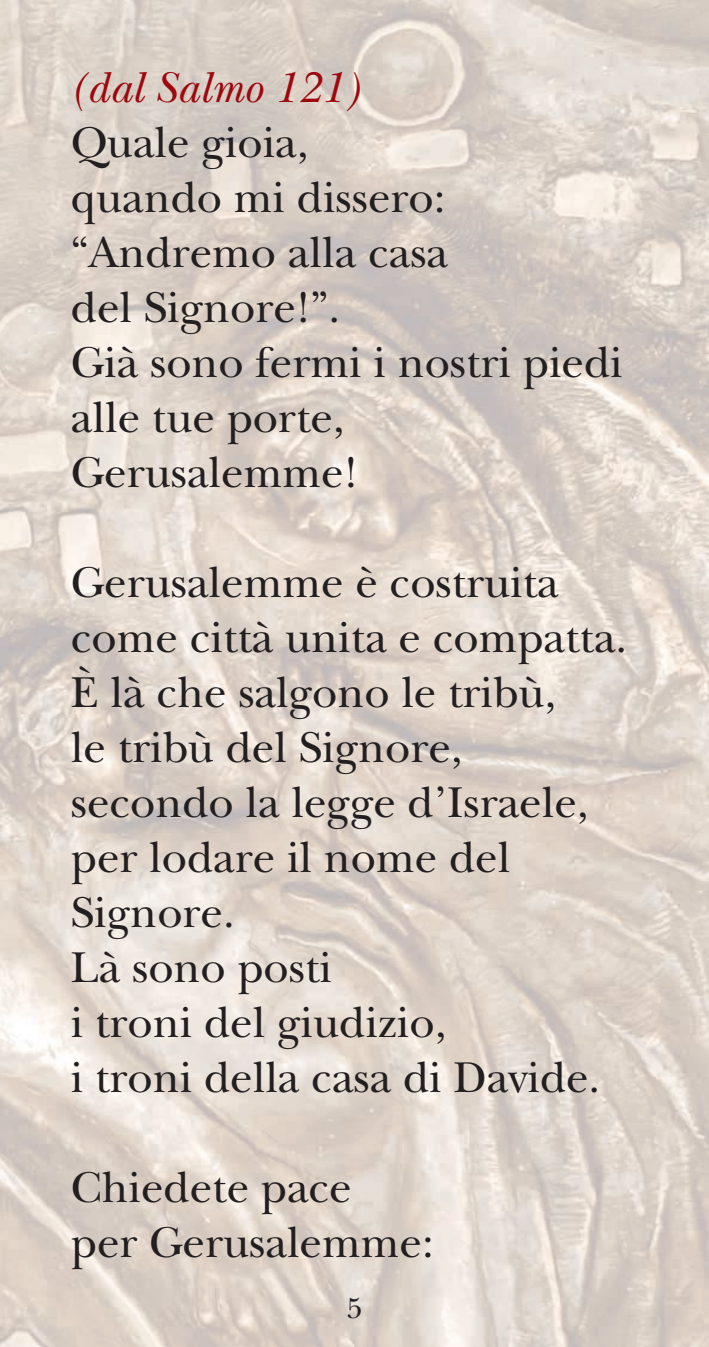
<style>
.page{position:relative;width:709px;height:1347px;background:#fff}
.page>*{position:absolute;margin:0;border:0;box-sizing:border-box;transform-origin:0 0}
.t1{font:45px/55px "New Baskerville Std";color:#231f20}
.t2{font:italic 45px "New Baskerville Std";color:#9d070d}
.t3{font:30px "New Baskerville Std";color:#231f20}
</style>
<div class="page">
<img style="left:0;top:0;width:709px;height:1346px">
<p class="t2" style="left:71px;top:61px;width:289px">(dal Salmo 121)</p>
<p class="t1" style="left:71px;top:115px;width:553px">Quale gioia,<br>quando mi dissero: “Andremo alla casa<br>del Signore!”.<br>Già sono fermi i nostri piedi alle tue porte,<br>Gerusalemme!</p>
<p class="t1" style="left:71px;top:555px;width:558px">Gerusalemme è costruita come città unita e compatta.<br>È là che salgono le tribù,<br>le tribù del Signore, secondo la legge d’Israele, per lodare il nome del<br>Signore.<br>Là sono posti<br>i troni del giudizio,<br>i troni della casa di Davide.</p>
<p class="t1" style="left:71px;top:1160px;width:364px">Chiedete pace<br>per Gerusalemme:</p>
<p class="t3" style="left:347px;top:1290px;width:17px">5</p>
</div>
